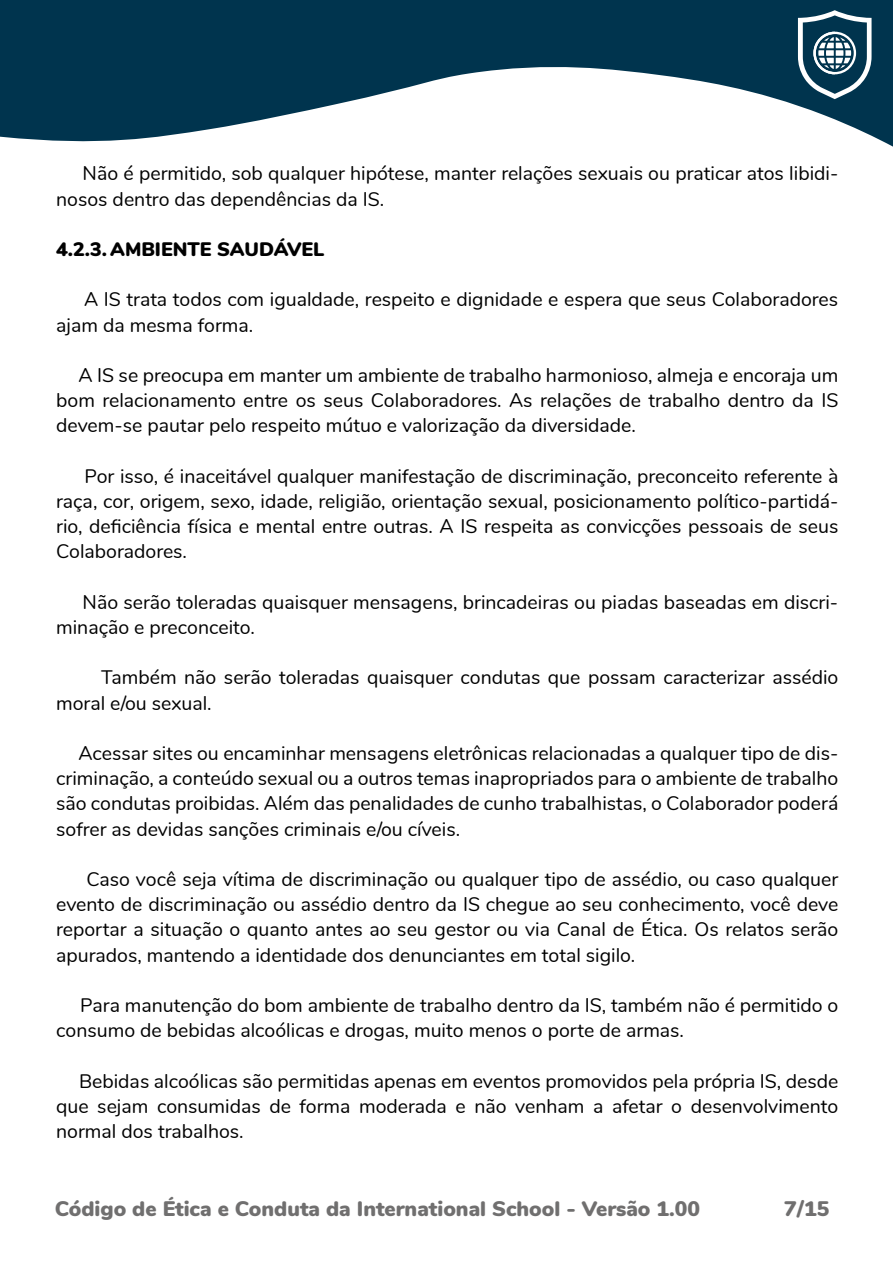
<style>
.page{position:relative;width:893px;height:1263px;background:#fff}
.page>*{position:absolute;margin:0;border:0;box-sizing:border-box;transform-origin:0 0}
.t1{font:900 21px "Nunito";color:#706f6f}
.t2{font:19.5px/25.2px "Nunito";color:#000}
.t3{font:900 19.5px "Nunito";color:#000}
</style>
<div class="page">
<svg style="left:0;top:0;width:893px;height:147px;fill:#00344e"></svg>
<svg style="left:798px;top:10px;width:73px;height:89px"></svg>
<p class="t2" style="left:56px;top:160px;width:784px;text-indent:26px">Não é permitido, sob qualquer hipótese, manter relações sexuais ou praticar atos libidi&shy;nosos dentro das dependências da IS.</p>
<p class="t3" style="left:56px;top:235px;width:270px">4.2.3. AMBIENTE SAUDÁVEL</p>
<p class="t2" style="left:56px;top:286px;width:784px;text-indent:28px">A IS trata todos com igualdade, respeito e dignidade e espera que seus Colaboradores ajam da mesma forma.</p>
<p class="t2" style="left:56px;top:361px;width:784px;text-align:justify;text-indent:22px">A IS se preocupa em manter um ambiente de trabalho harmonioso, almeja e encoraja um bom relacionamento entre os seus Colaboradores. As relações de trabalho dentro da IS devem-se pautar pelo respeito mútuo e valorização da diversidade.</p>
<p class="t2" style="left:56px;top:462px;width:784px;text-align:justify;text-indent:28px">Por isso, é inaceitável qualquer manifestação de discriminação, preconceito referente à raça, cor, origem, sexo, idade, religião, orientação sexual, posicionamento político-partidá&shy;rio, deficiência física e mental entre outras. A IS respeita as convicções pessoais de seus Colaboradores.</p>
<p class="t2" style="left:56px;top:588px;width:784px;text-indent:26px">Não serão toleradas quaisquer mensagens, brincadeiras ou piadas baseadas em discri&shy;minação e preconceito.</p>
<p class="t2" style="left:56px;top:664px;width:784px;text-indent:45px">Também não serão toleradas quaisquer condutas que possam caracterizar assédio moral e/ou sexual.</p>
<p class="t2" style="left:56px;top:739px;width:784px;text-align:justify;text-indent:22px">Acessar sites ou encaminhar mensagens eletrônicas relacionadas a qualquer tipo de dis&shy;criminação, a conteúdo sexual ou a outros temas inapropriados para o ambiente de trabalho são condutas proibidas. Além das penalidades de cunho trabalhistas, o Colaborador poderá sofrer as devidas sanções criminais e/ou cíveis.</p>
<p class="t2" style="left:56px;top:865px;width:784px;text-align:justify;text-indent:30px">Caso você seja vítima de discriminação ou qualquer tipo de assédio, ou caso qualquer evento de discriminação ou assédio dentro da IS chegue ao seu conhecimento, você deve reportar a situação o quanto antes ao seu gestor ou via Canal de Ética. Os relatos serão apurados, mantendo a identidade dos denunciantes em total sigilo.</p>
<p class="t2" style="left:56px;top:991px;width:784px;text-indent:24px">Para manutenção do bom ambiente de trabalho dentro da IS, também não é permitido o consumo de bebidas alcoólicas e drogas, muito menos o porte de armas.</p>
<p class="t2" style="left:56px;top:1067px;width:784px;text-align:justify;text-indent:23px">Bebidas alcoólicas são permitidas apenas em eventos promovidos pela própria IS, desde que sejam consumidas de forma moderada e não venham a afetar o desenvolvimento normal dos trabalhos.</p>
<p class="t1" style="left:55px;top:1193px;width:647px">Código de Ética e Conduta da International School - Versão 1.00</p>
<p class="t1" style="left:784px;top:1193px;width:47px">7/15</p>
</div>
